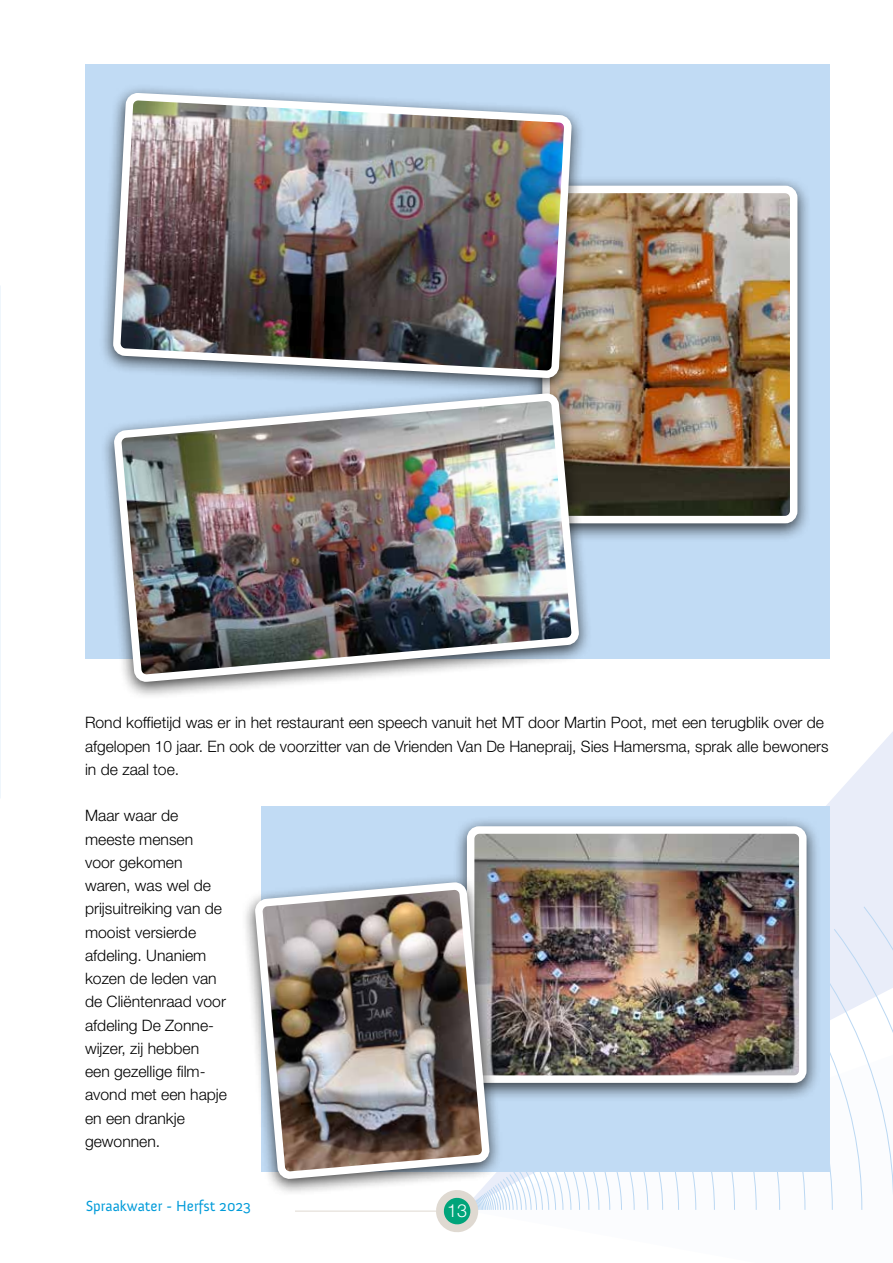
<style>
.page{position:relative;width:893px;height:1263px;background:#fff}
.page>*{position:absolute;margin:0;border:0;box-sizing:border-box;transform-origin:0 0}
.t1{font:300 18px "Helvetica Neue LT Std";color:#fff}
.t2{font:300 15.75px/23.2px "Helvetica Neue LT Std";color:#000}
.t3{font:15px "Anivers";color:#009bd9}
</style>
<div class="page">
<svg style="left:663px;top:750px;width:230px;height:460px"></svg>
<hr style="left:295px;top:1211px;width:166px;height:1px;background:#dfd9d1">
<svg style="left:434px;top:1171px;width:229px;height:61px"></svg>
<div style="left:85px;top:64px;width:744px;height:594px;background:#c1dbf4"></div>
<div style="left:528px;top:176px;width:283px;height:366px;background:#000;opacity:.75"></div>
<img style="left:585px;top:195px;width:203px;height:319px">
<div style="left:542px;top:186px;width:255px;height:337px;border:8px solid #fff;border-radius:9px"></div>
<div style="left:99px;top:83px;width:486px;height:313px;background:#000;opacity:.75"></div>
<img style="left:109px;top:89px;width:467px;height:293px">
<div style="left:100px;top:384px;width:492px;height:316px;background:#000;opacity:.75"></div>
<img style="left:117px;top:392px;width:463px;height:291px">
<div style="left:261px;top:806px;width:568px;height:365px;background:#c1dbf4"></div>
<div style="left:453px;top:816px;width:368px;height:285px;background:#000;opacity:.75"></div>
<img style="left:476px;top:835px;width:321px;height:239px">
<div style="left:467px;top:826px;width:339px;height:257px;border:8px solid #fff;border-radius:9px"></div>
<div style="left:241px;top:873px;width:262px;height:324px;background:#000;opacity:.75"></div>
<img style="left:258px;top:881px;width:233px;height:299px">
<p class="t2" style="left:85px;top:711px;width:745px">Rond koffietijd was er in het restaurant een speech vanuit het MT door Martin Poot, met een terugblik over de afgelopen 10 jaar. En ook de voorzitter van de Vrienden Van De Hanepraij, Sies Hamersma, sprak alle bewoners in de zaal toe.</p>
<p class="t2" style="left:85px;top:804px;width:144px">Maar waar de meeste mensen<br>voor gekomen waren, was wel de prijsuitreiking van de mooist versierde afdeling. Unaniem kozen de leden van de Cliëntenraad voor afdeling De Zonne&shy;wijzer, zij hebben een gezellige film&shy;avond met een hapje en een drankje gewonnen.</p>
<p class="t3" style="left:86px;top:1198px;width:167px">Spraakwater - Herfst 2023</p>
<p class="t1" style="left:447px;top:1199px;width:22px">13</p>
</div>
